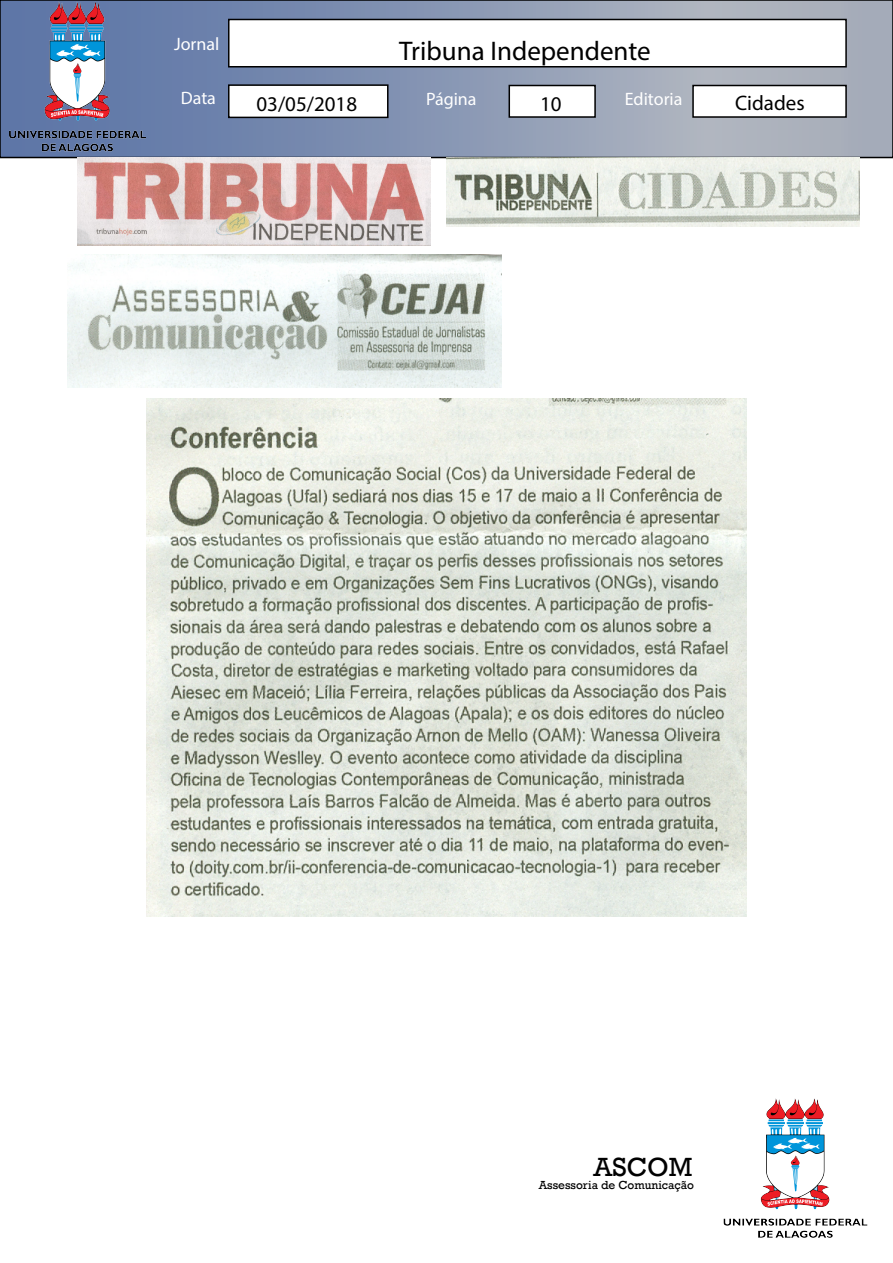
<style>
.page{position:relative;width:893px;height:1263px;background:#fff}
.page>*{position:absolute;margin:0;border:0;box-sizing:border-box;transform-origin:0 0}
.t1{font:27px "Myriad Pro";color:#000}
.t2{font:27px "Rockwell";color:#000}
.t3{font:21px "Myriad Pro";color:#000}
.t4{font:18px "Myriad Pro";color:#fff}
.t5{font:12px "Rockwell";color:#000}
</style>
<div class="page">
<svg style="left:154px;top:3px;width:736px;height:152px;background:#8e9bb4"></svg>
<div style="left:0;top:0;width:893px;height:158px;border:2px solid #000"></div>
<img style="left:0;top:0;width:154px;height:157px">
<div style="left:228px;top:19px;width:619px;height:49px;background:#fff;border:2px solid #000"></div>
<div style="left:228px;top:84px;width:160px;height:34px;background:#fff;border:2px solid #000"></div>
<div style="left:508px;top:85px;width:88px;height:33px;background:#fff;border:2px solid #000"></div>
<div style="left:692px;top:85px;width:155px;height:33px;background:#fff;border:2px solid #000"></div>
<img style="left:723px;top:1098px;width:145px;height:140px">
<img style="left:77px;top:158px;width:353px;height:87px">
<img style="left:446px;top:157px;width:414px;height:70px">
<img style="left:67px;top:255px;width:434px;height:132px">
<img style="left:146px;top:399px;width:601px;height:517px">
<p class="t4" style="left:174px;top:33px;width:47px">Jornal</p>
<h1 class="t1" style="left:399px;top:34px;width:253px">Tribuna Independente</h1>
<p class="t4" style="left:181px;top:86px;width:37px">Data</p>
<p class="t4" style="left:426px;top:88px;width:52px">Página</p>
<p class="t4" style="left:625px;top:88px;width:59px">Editoria</p>
<p class="t3" style="left:256px;top:91px;width:102px">03/05/2018</p>
<p class="t3" style="left:540px;top:91px;width:23px">10</p>
<p class="t3" style="left:735px;top:90px;width:71px">Cidades</p>
<h1 class="t2" style="left:594px;top:1151px;width:100px">ASCOM</h1>
<p class="t5" style="left:539px;top:1178px;width:157px">Assessoria de Comunicação</p>
</div>
